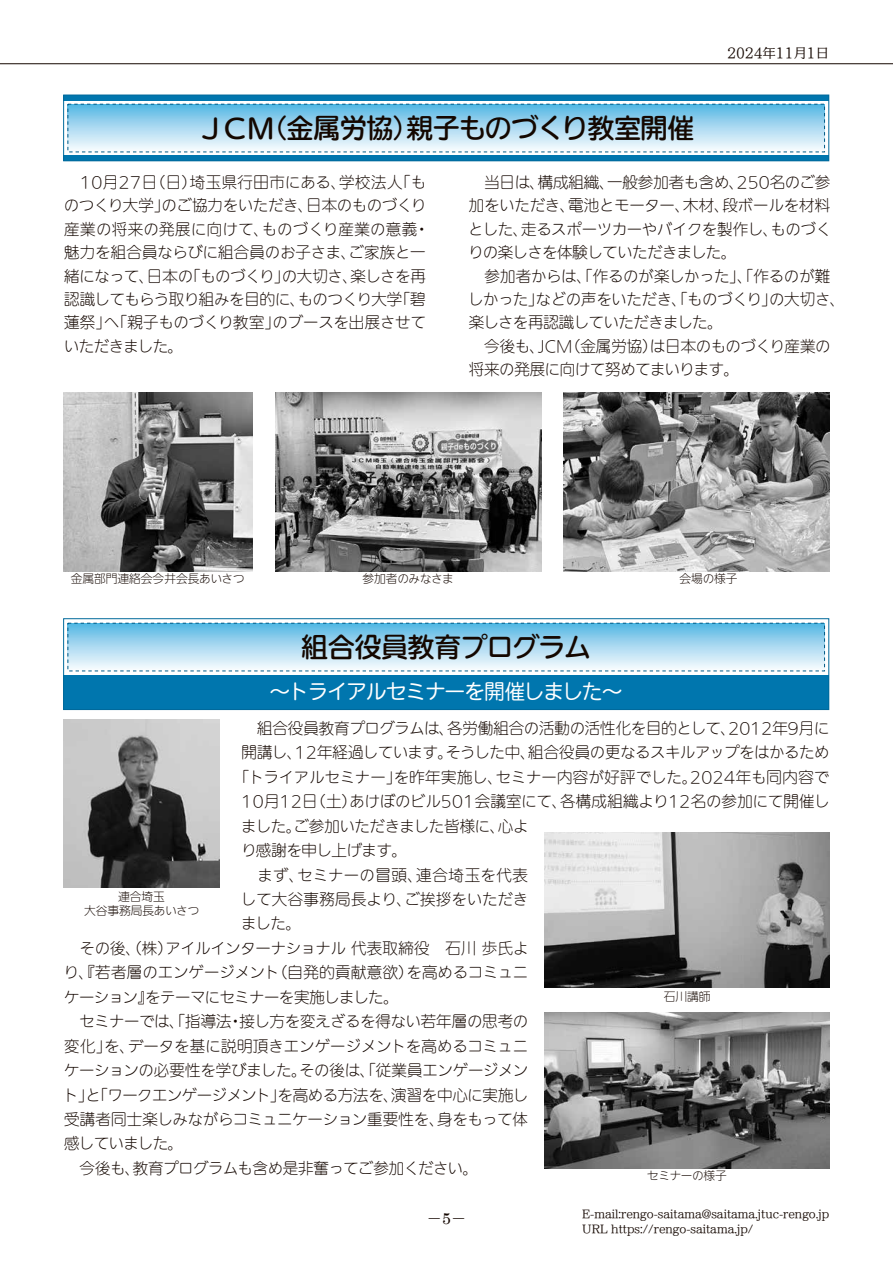
<style>
.page{position:relative;width:893px;height:1263px;background:#fff}
.page>*{position:absolute;margin:0;border:0;box-sizing:border-box;transform-origin:0 0}
.t1{font:500 26.55px "Iwa UDR Go Pro";letter-spacing:-.005em;color:#140700}
.t2{font:100 20.25px "Iwa UDR Go Pro";letter-spacing:-.035em;color:#fff}
.t3{font:15.75px "MS Mincho";color:#140700}
.t4{font:300 15.45px/23.4px "Iwa UDR Go Pro";letter-spacing:-.015em;color:#140700}
.t5{font:300 15.45px "Iwa UDR Go Pro";letter-spacing:.01em;color:#140700}
.t6{font:300 15.45px "Iwa UDR Go Pro";letter-spacing:-.035em;color:#140700}
.t7{font:300 15.45px "Iwa UDR Go Pro";letter-spacing:.03em;color:#140700}
.t8{font:300 15.45px "Iwa UDR Go Pro";letter-spacing:-.04em;color:#140700}
.t9{font:300 15.45px "Iwa UDR Go Pro";letter-spacing:.005em;color:#140700}
.t10{font:300 15.45px "Iwa UDR Go Pro";letter-spacing:.02em;color:#140700}
.t11{font:300 15.45px "Iwa UDR Go Pro";letter-spacing:.025em;color:#140700}
.t12{font:300 15.45px "Iwa UDR Go Pro";letter-spacing:.015em;color:#140700}
.t13{font:300 15.45px "Iwa UDR Go Pro";letter-spacing:.05em;color:#140700}
.t14{font:100 13.35px "Iwa UD Min Pro";color:#140700}
.t15{font:300 11.7px/13.8px "Iwa UD Go Dsp Pro";color:#140700;text-align:center}
.t16{font:300 11.7px "Iwa UD Go Dsp Pro";letter-spacing:-.03em;color:#140700}
.t17{font:500 10.65px/14.9px "Iwa UD Min Pro";color:#140700}
.s1{font-family:"Century"}
</style>
<div class="page">
<hr style="left:0;top:63px;width:893px;height:1px;background:#140700">
<div style="left:64px;top:156px;width:765px;height:5px;background:#0076ae"></div>
<div style="left:64px;top:95px;width:765px;height:5px;background:#0076ae"></div>
<div style="left:63px;top:95px;width:766px;height:66px;border:1px solid #00699b"></div>
<div style="left:68px;top:104px;width:756px;height:48px;background:linear-gradient(to bottom,#56b7e3,#fbfcff)"></div>
<div style="left:64px;top:675px;width:765px;height:34px;background:#0076ae"></div>
<div style="left:63px;top:618px;width:766px;height:92px;border:1px solid #00699b"></div>
<div style="left:68px;top:623px;width:756px;height:48px;background:linear-gradient(to bottom,#56b7e3,#fbfcff)"></div>
<img style="left:63px;top:392px;width:190px;height:180px">
<img style="left:275px;top:392px;width:266px;height:180px">
<img style="left:563px;top:392px;width:266px;height:179px">
<img style="left:63px;top:719px;width:157px;height:168px">
<img style="left:545px;top:832px;width:284px;height:156px">
<img style="left:545px;top:1012px;width:284px;height:156px">
<h1 class="t1" style="left:406px;top:108px;width:289px">親子ものづくり教室開催</h1>
<h1 class="t1" style="left:260px;top:108px;width:161px">（金属労協）</h1>
<h1 class="t1" style="left:197px;top:108px;width:78px">ＪＣＭ</h1>
<p class="t14" style="left:727px;top:43px;width:103px">2024年11月1日</p>
<p class="t4" style="left:339px;top:171px;width:65px">学校法人</p>
<p class="t7" style="left:190px;top:171px;width:158px">埼玉県行田市にある、</p>
<p class="t4" style="left:395px;top:171px;width:32px">「も</p>
<p class="t4" style="left:64px;top:171px;width:134px">　10月27 （日日）</p>
<p class="t4" style="left:162px;top:195px;width:154px">のご協力をいただき、</p>
<p class="t6" style="left:306px;top:195px;width:122px">日本のものづくり</p>
<p class="t4" style="left:64px;top:195px;width:107px">のつくり大学」</p>
<p class="t5" style="left:262px;top:218px;width:157px">ものづくり産業の意義</p>
<p class="t10" style="left:64px;top:218px;width:207px">産業の将来の発展に向けて、</p>
<p class="t4" style="left:414px;top:218px;width:17px">・</p>
<p class="t4" style="left:351px;top:241px;width:77px;text-indent:-286px">魅力を組合員ならびに組合員のお子さま、<br>楽しさを再</p>
<p class="t4" style="left:349px;top:241px;width:79px">ご家族と一</p>
<p class="t4" style="left:185px;top:265px;width:106px">「ものづくり」</p>
<p class="t4" style="left:64px;top:265px;width:92px">緒になって、</p>
<p class="t4" style="left:282px;top:265px;width:78px">の大切さ、</p>
<p class="t4" style="left:147px;top:265px;width:48px">日本の</p>
<p class="t6" style="left:298px;top:288px;width:106px">ものつくり大学</p>
<p class="t4" style="left:272px;top:288px;width:155px;text-indent:-208px">認識してもらう取り組みを目的に、<br>のブースを出展させて</p>
<p class="t4" style="left:395px;top:288px;width:32px">「碧</p>
<p class="t4" style="left:64px;top:311px;width:218px">蓮祭 「へ」 親子ものづくり教室」いただきました。</p>
<p class="t4" style="left:737px;top:171px;width:95px">250名のご参</p>
<p class="t4" style="left:538px;top:171px;width:79px">構成組織、</p>
<p class="t4" style="left:607px;top:171px;width:139px">一般参加者も含め、</p>
<p class="t4" style="left:469px;top:171px;width:78px">　当日は、</p>
<p class="t4" style="left:722px;top:195px;width:109px">段ボールを材料</p>
<p class="t4" style="left:683px;top:195px;width:48px">木材、</p>
<p class="t4" style="left:568px;top:195px;width:124px">電池とモーター、</p>
<p class="t4" style="left:469px;top:195px;width:108px">加をいただき、</p>
<p class="t4" style="left:521px;top:218px;width:259px">走るスポーツカーやバイクを製作し、</p>
<p class="t4" style="left:771px;top:218px;width:62px">ものづく</p>
<p class="t4" style="left:468px;top:218px;width:62px">とした、</p>
<p class="t8" style="left:468px;top:242px;width:270px">りの楽しさを体験していただきました。</p>
<p class="t4" style="left:469px;top:265px;width:363px">　参加者からは、「作るのが楽しかった」、「作るのが難</p>
<p class="t4" style="left:769px;top:288px;width:78px">の大切さ、</p>
<p class="t4" style="left:536px;top:288px;width:242px">などの声をいただき、「ものづくり」</p>
<p class="t4" style="left:468px;top:288px;width:77px">しかった」</p>
<p class="t6" style="left:469px;top:312px;width:256px">楽しさを再認識していただきました。</p>
<p class="t4" style="left:650px;top:335px;width:182px">は日本のものづくり産業の</p>
<p class="t4" style="left:565px;top:335px;width:94px">（金属労協）</p>
<p class="t4" style="left:469px;top:335px;width:272px">　今後も、<br>将来の発展に向けて努めてまいります。</p>
<p class="t4" style="left:538px;top:335px;width:36px">JCM</p>
<p class="t15" style="left:71px;top:572px;width:175px">金属部門連絡会今井会長あいさつ</p>
<p class="t16" style="left:363px;top:571px;width:93px">参加者のみなさま</p>
<p class="t15" style="left:679px;top:572px;width:59px">会場の様子</p>
<h1 class="t1" style="left:302px;top:627px;width:291px">組合役員教育プログラム</h1>
<h2 class="t2" style="left:270px;top:677px;width:354px">～トライアルセミナーを開催しました~</h2>
<p class="t4" style="left:242px;top:717px;width:215px">　組合役員教育プログラムは、</p>
<p class="t4" style="left:447px;top:717px;width:291px">各労働組合の活動の活性化を目的として、</p>
<p class="t4" style="left:729px;top:717px;width:102px">2012年9月に</p>
<p class="t4" style="left:528px;top:741px;width:303px">組合役員の更なるスキルアップをはかるため</p>
<p class="t4" style="left:242px;top:741px;width:62px">開講し、</p>
<p class="t4" style="left:295px;top:741px;width:160px">12年経過しています。</p>
<p class="t4" style="left:445px;top:741px;width:92px">そうした中、</p>
<p class="t4" style="left:394px;top:766px;width:111px">を昨年実施し、</p>
<p class="t5" style="left:496px;top:766px;width:203px">セミナー内容が好評でした。</p>
<p class="t7" style="left:690px;top:766px;width:141px">2024年も同内容で</p>
<p class="t4" style="left:234px;top:766px;width:169px">「トライアルセミナー」</p>
<p class="t9" style="left:349px;top:791px;width:220px">あけぼのビル501会議室にて、</p>
<p class="t5" style="left:560px;top:791px;width:271px">各構成組織より12名の参加にて開催し</p>
<p class="t4" style="left:242px;top:790px;width:117px">10月12 （日土）</p>
<p class="t4" style="left:293px;top:815px;width:214px">ご参加いただきました皆様に、</p>
<p class="t4" style="left:498px;top:815px;width:32px">心よ</p>
<p class="t4" style="left:241px;top:814px;width:168px;line-height:24.5px">ました。<br>り感謝を申し上げます。</p>
<p class="t4" style="left:242px;top:864px;width:64px">　まず、</p>
<p class="t13" style="left:416px;top:864px;width:113px">連合埼玉を代表</p>
<p class="t12" style="left:297px;top:864px;width:127px">セミナーの冒頭、</p>
<p class="t15" style="left:84px;top:890px;width:117px">連合埼玉<br>大谷事務局長あいさつ</p>
<p class="t4" style="left:404px;top:888px;width:125px">ご挨拶をいただき</p>
<p class="t11" style="left:241px;top:888px;width:173px">して大谷事務局長より、</p>
<p class="t4" style="left:241px;top:912px;width:61px">ました。</p>
<p class="t4" style="left:165px;top:937px;width:365px">アイルインターナショナル代表取締役　石川歩氏よ</p>
<p class="t4" style="left:64px;top:937px;width:110px">　その後、（株）</p>
<p class="t4" style="left:145px;top:961px;width:255px;line-height:24.5px;text-indent:-82px">り、『若者層のエンゲージメント<br>をテーマにセミナーを実施しました。</p>
<p class="t7" style="left:272px;top:962px;width:144px">（自発的貢献意欲）</p>
<p class="t4" style="left:406px;top:961px;width:123px">を高めるコミュニ</p>
<p class="t4" style="left:64px;top:986px;width:91px">ケーション』</p>
<p class="t4" style="left:240px;top:1010px;width:290px">接し方を変えざるを得ない若年層の思考の</p>
<p class="t4" style="left:128px;top:1010px;width:402px;line-height:24.5px;text-indent:-64px">　セミナーでは、「指導法<br>データを基に説明頂きエンゲージメントを高めるコミュニ</p>
<p class="t4" style="left:228px;top:1010px;width:17px">・</p>
<p class="t4" style="left:64px;top:1035px;width:72px">変化を」、</p>
<p class="t4" style="left:64px;top:1059px;width:244px">ケーションの必要性を学びました。</p>
<p class="t4" style="left:299px;top:1059px;width:231px">その後は、「従業員エンゲージメン</p>
<p class="t4" style="left:63px;top:1084px;width:337px">ト 「と」 ワークエンゲージメントを高める方法を、</p>
<p class="t4" style="left:391px;top:1084px;width:138px">演習を中心に実施し</p>
<p class="t4" style="left:270px;top:1084px;width:17px">」</p>
<p class="t4" style="left:64px;top:1108px;width:382px">受講者同士楽しみながらコミュニケーション重要性を、</p>
<p class="t8" style="left:64px;top:1133px;width:121px">感していました。</p>
<p class="t4" style="left:133px;top:1157px;width:347px">教育プログラムも含め是非奮ってご参加ください。</p>
<p class="t4" style="left:437px;top:1108px;width:92px">身をもって体</p>
<p class="t4" style="left:64px;top:1157px;width:78px">　今後も、</p>
<p class="t3" style="left:426px;top:1210px;width:42px">－<span class="s1">5</span>－</p>
<p class="t15" style="left:664px;top:990px;width:48px">石川講師</p>
<p class="t16" style="left:647px;top:1167px;width:81px">セミナーの様子</p>
<p class="t17" style="left:582px;top:1207px;width:249px">E-mail:rengo-saitama@saitama.jtuc-rengo j p.<br>URL https://rengo-saitama j p. /</p>
</div>
